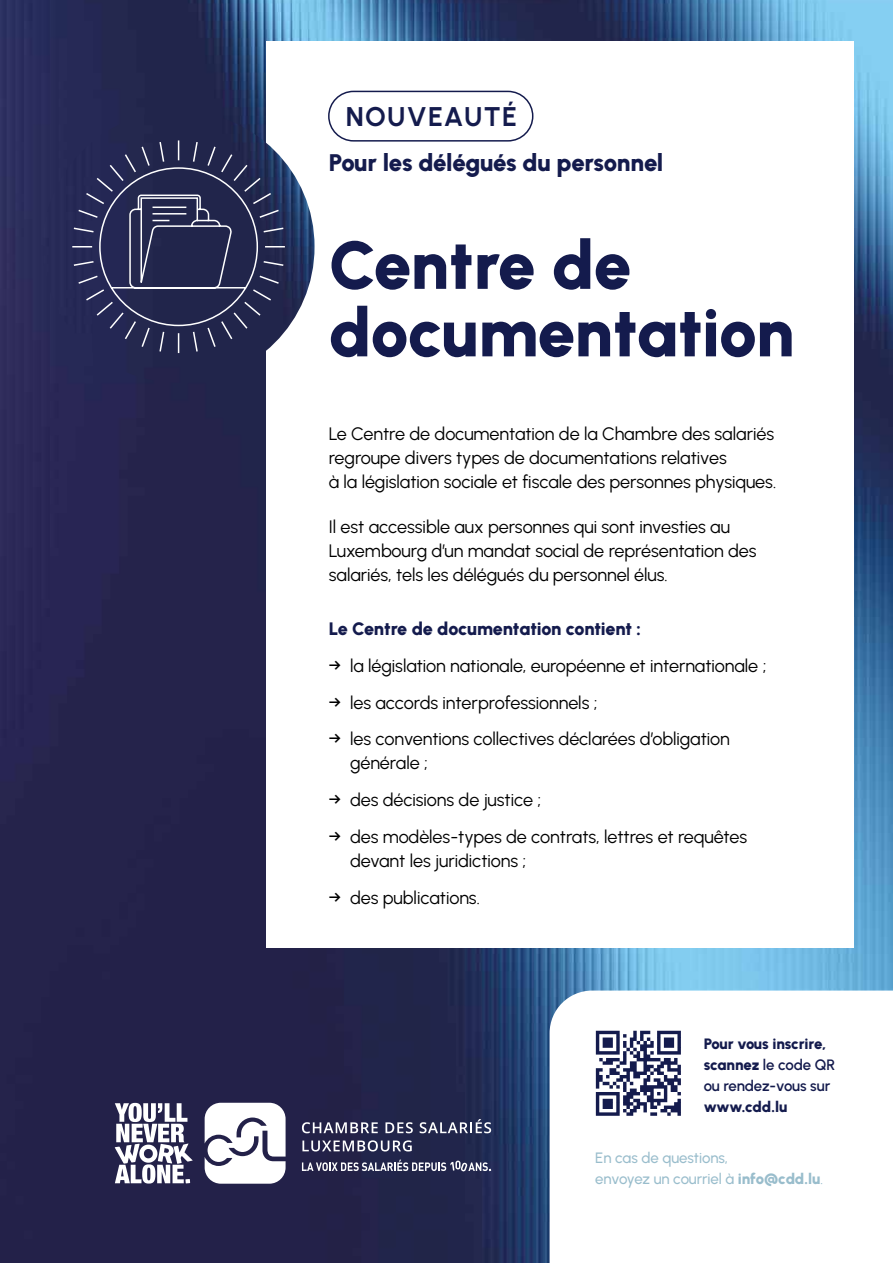
<style>
.page{position:relative;width:893px;height:1263px;background:#fff}
.page>*{position:absolute;margin:0;border:0;box-sizing:border-box;transform-origin:0 0}
.t1{font:900 67.5px/67.5px "Urbanist";letter-spacing:-.01em;color:#141b4d}
.t2{font:700 27px "Urbanist";letter-spacing:.045em;color:#141b4d}
.t3{font:900 24px "Urbanist";letter-spacing:-.01em;color:#141b4d}
.t4{font:18px/24px "Urbanist";letter-spacing:-.005em;color:#000}
.t5{font:900 18px "Urbanist";letter-spacing:-.01em;color:#141b4d}
.t6{font:900 15px/21px "Urbanist";letter-spacing:-.01em;color:#141b4d}
.t7{font:500 15px/21px "Urbanist";letter-spacing:-.005em;color:#99bdcc}
.s1{font-weight:500}
.s2{font-weight:600}
.s3{font-weight:900}
.s4{font-weight:400}
</style>
<div class="page">
<img style="left:0;top:0;width:893px;height:1263px">
<div style="left:266px;top:41px;width:588px;height:907px;background:#fff"></div>
<img style="left:43px;top:111px;width:272px;height:272px;border-radius:136px">
<svg style="left:302px;top:1122px;width:76px;height:11px"></svg>
<svg style="left:385px;top:1122px;width:28px;height:11px"></svg>
<svg style="left:420px;top:1119px;width:71px;height:14px"></svg>
<svg style="left:302px;top:1140px;width:110px;height:11px"></svg>
<svg style="left:115px;top:1103px;width:78px;height:80px"></svg>
<svg style="left:302px;top:1159px;width:189px;height:13px;background:#61637e"></svg>
<svg style="left:205px;top:1103px;width:81px;height:81px"></svg>
<div style="left:328px;top:91px;width:205px;height:51px;border:2px solid #141b4d;border-radius:25px"></div>
<svg style="left:550px;top:990px;width:343px;height:273px"></svg>
<svg style="left:596px;top:1031px;width:85px;height:85px"></svg>
<svg style="left:71px;top:139px;width:215px;height:216px;background:#33375c"></svg>
<h2 class="t2" style="left:346px;top:97px;width:173px">NOUVEAUTÉ</h2>
<h3 class="t3" style="left:329px;top:145px;width:336px">Pour les délégués du personnel</h3>
<h1 class="t1" style="left:329px;top:228px;width:467px">Centre de documentation</h1>
<p class="t4" style="left:329px;top:421px;width:449px">Le Centre de documentation de la Chambre des salariés regroupe divers types de documentations relatives<br>à la législation sociale et fiscale des personnes physiques.</p>
<p class="t4" style="left:329px;top:514px;width:429px">Il est accessible aux personnes qui sont investies au<br>Luxembourg d’un mandat social de représentation des salariés, tels les délégués du personnel élus.</p>
<p class="t5" style="left:329px;top:616px;width:314px">Le Centre de documentation contient :</p>
<p class="t4" style="left:329px;top:653px;width:439px"><span class="s1">→</span> la législation nationale, européenne et internationale ;</p>
<p class="t4" style="left:329px;top:690px;width:270px"><span class="s1">→</span> les accords interprofessionnels ;</p>
<p class="t4" style="left:350px;top:727px;width:381px;text-indent:-21px"><span class="s1">→</span> les conventions collectives déclarées d’obligation générale ;</p>
<p class="t4" style="left:329px;top:787px;width:214px"><span class="s1">→</span> des décisions de justice ;</p>
<p class="t4" style="left:350px;top:824px;width:399px;text-indent:-21px"><span class="s1">→</span> des modèles-types de contrats, lettres et requêtes devant les juridictions ;</p>
<p class="t4" style="left:329px;top:885px;width:153px"><span class="s1">→</span> des publications.</p>
<p class="t6" style="left:704px;top:1032px;width:133px">Pour vous inscrire, scannez <span class="s2">le code QR ou rendez-vous sur</span></p>
<p class="t6" style="left:704px;top:1095px;width:85px">www.cdd.lu</p>
<p class="t7" style="left:595px;top:1147px;width:229px">En cas de questions,<br>envoyez un courriel à <span class="s3">info@cdd.lu</span><span class="s4">.</span></p>
</div>
